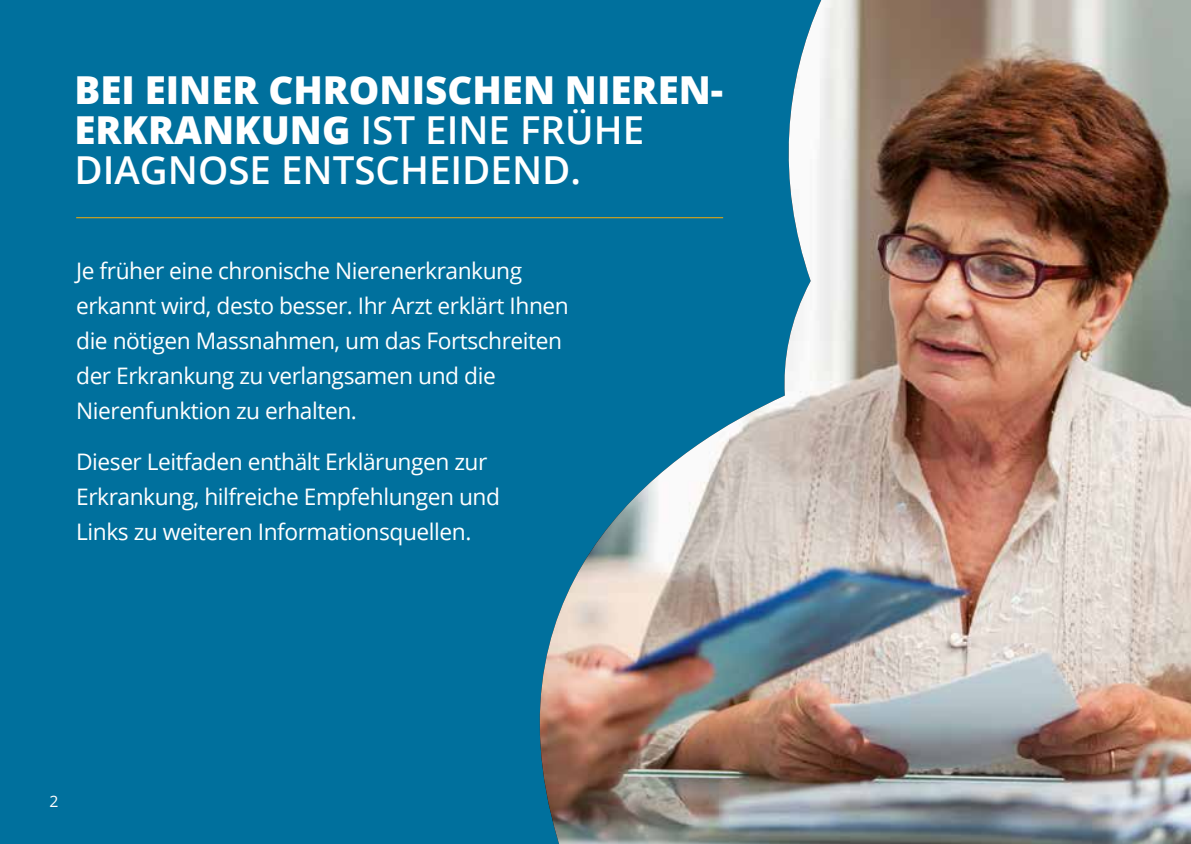
<style>
.page{position:relative;width:1191px;height:844px;background:#fff}
.page>*{position:absolute;margin:0;border:0;box-sizing:border-box;transform-origin:0 0}
.t1{font:800 38.5px/40.2px "Open Sans";color:#fff}
.t2{font:22.75px/35px "Open Sans";letter-spacing:-.02em;color:#fff}
.t3{font:15.75px "Open Sans";color:#fff}
.s1{font-weight:600}
</style>
<div class="page">
<div style="left:0;top:0;width:1191px;height:843px;background:#00709d"></div>
<hr style="left:76px;top:217px;width:647px;height:1px;background:#f8ab08">
<img style="left:480px;top:0;width:711px;height:843px">
<h1 class="t1" style="left:74px;top:68px;width:650px">BEI EINER CHRONISCHEN NIEREN-<br>ERKRANKUNG <span class="s1">IST EINE FRÜHE<br>DIAGNOSE ENTSCHEIDEND.</span></h1>
<p class="t2" style="left:76px;top:253px;width:494px">Je früher eine chronische Nierenerkrankung erkannt wird, desto besser. Ihr Arzt erklärt Ihnen die nötigen Massnahmen, um das Fortschreiten der Erkrankung zu verlangsamen und die Nierenfunktion zu erhalten.</p>
<p class="t2" style="left:76px;top:443px;width:425px">Dieser Leitfaden enthält Erklärungen zur<br>Erkrankung, hilfreiche Empfehlungen und<br>Links zu weiteren Informationsquellen.</p>
<p class="t3" style="left:50px;top:790px;width:11px">2</p>
</div>
